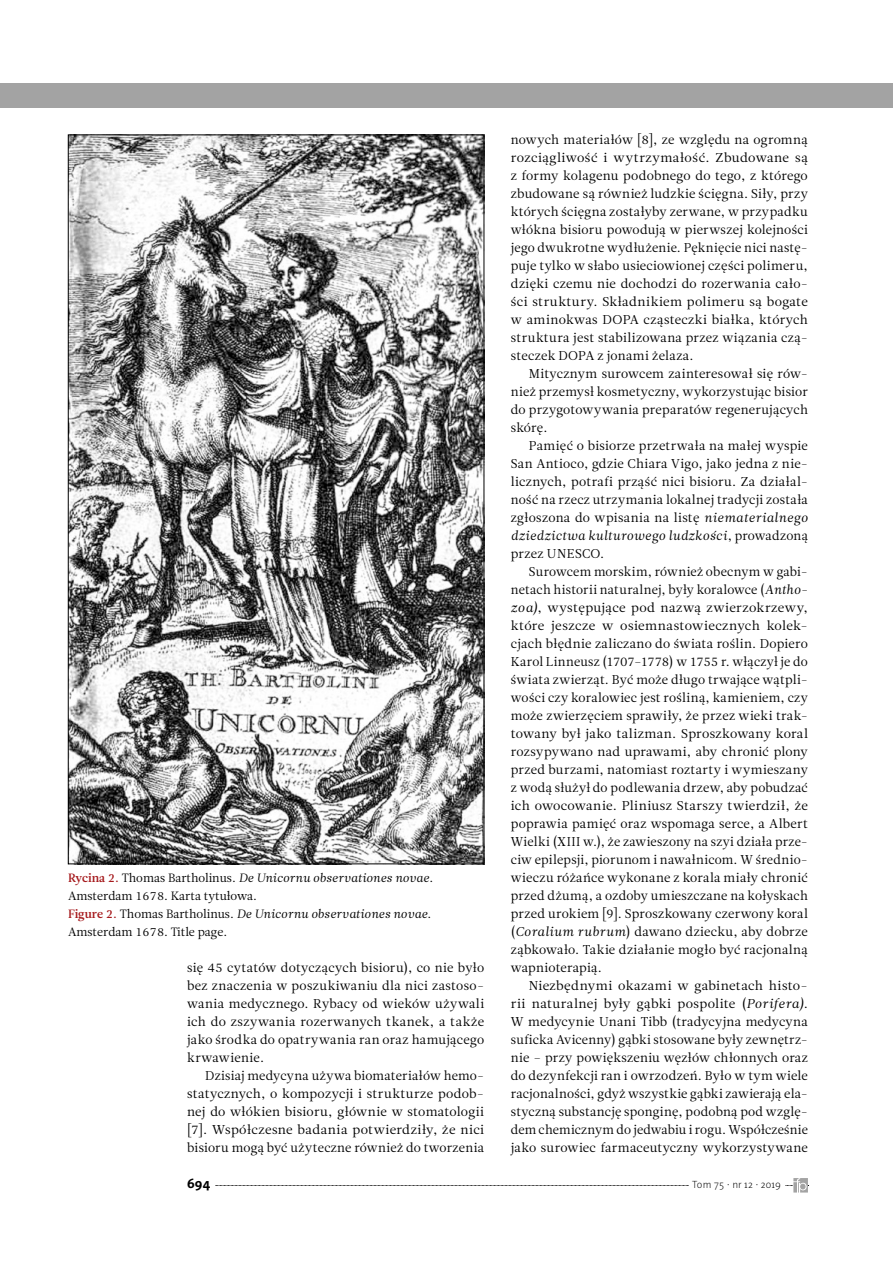
<style>
.page{position:relative;width:893px;height:1263px;background:#fff}
.page>*{position:absolute;margin:0;border:0;box-sizing:border-box;transform-origin:0 0}
.t1{font:700 13.5px "Naomi Sans EFN";color:#000}
.t2{font:12.75px/18px "Leitura News Roman 1";letter-spacing:.02em;color:#000;text-align:justify}
.t3{font:12.75px "Leitura News Italic 1";letter-spacing:.025em;color:#000}
.t4{font:12px "Leitura News Italic 1";color:#000}
.t5{font:12px "Leitura News Roman 1";color:#000}
.t6{font:10.5px "Naomi Sans EFN Thin";letter-spacing:.01em;color:#000}
.s1{font-family:"Leitura News Roman 3";color:#a5191c}
.s2{font-family:"Leitura News Roman 1"}
.s3{font-family:"Leitura News Italic 1"}
</style>
<div class="page">
<div style="left:0;top:83px;width:893px;height:25px;background:#a3a3a3"></div>
<svg style="left:215px;top:1178px;width:594px;height:14px"></svg>
<img style="left:70px;top:137px;width:412px;height:725px">
<p class="t4" style="left:68px;top:871px;width:367px"><span class="s1">Rycina 2.</span> <span class="s2">Thomas Bartholinus.</span> De Unicornu observationes novae<span class="s2">.</span></p>
<p class="t5" style="left:68px;top:889px;width:191px">Amsterdam 1678. Karta tytułowa.</p>
<p class="t4" style="left:68px;top:907px;width:365px"><span class="s1">Figure 2.</span> <span class="s2">Thomas Bartholinus.</span> De Unicornu observationes novae<span class="s2">.</span></p>
<p class="t5" style="left:68px;top:925px;width:161px">Amsterdam 1678. Title page.</p>
<p class="t2" style="left:187px;top:959px;width:299px">się 45 cytatów dotyczących bisioru), co nie było bez znaczenia w poszukiwaniu dla nici zastoso&shy;wania medycznego. Rybacy od wieków używali ich do zszywania rozerwanych tkanek, a także jako środka do opatrywania ran oraz hamującego krwawienie.</p>
<p class="t2" style="left:187px;top:1067px;width:299px;text-indent:18px">Dzisiaj medycyna używa biomateriałów hemo&shy;statycznych, o kompozycji i strukturze podob&shy;nej do włókien bisioru, głównie w stomatologii [7]. Współczesne badania potwierdziły, że nici bisioru mogą być użyteczne również do tworzenia</p>
<p class="t2" style="left:511px;top:131px;width:299px">nowych materiałów [8], ze względu na ogromną rozciągliwość i wytrzymałość. Zbudowane są z formy kolagenu podobnego do tego, z którego zbudowane są również ludzkie ścięgna. Siły, przy których ścięgna zostałyby zerwane, w przypadku włókna bisioru powodują w pierwszej kolejności jego dwukrotne wydłużenie. Pęknięcie nici nastę&shy;puje tylko w słabo usieciowionej części polimeru, dzięki czemu nie dochodzi do rozerwania cało&shy;ści struktury. Składnikiem polimeru są bogate w aminokwas DOPA cząsteczki białka, których struktura jest stabilizowana przez wiązania czą&shy;steczek DOPA z jonami żelaza.</p>
<p class="t2" style="left:511px;top:365px;width:299px;text-indent:18px">Mitycznym surowcem zainteresował się rów&shy;nież przemysł kosmetyczny, wykorzystując bisior do przygotowywania preparatów regenerujących skórę.</p>
<p class="t2" style="left:511px;top:437px;width:299px;text-indent:18px">Pamięć o bisiorze przetrwała na małej wyspie San Antioco, gdzie Chiara Vigo, jako jedna z nie&shy;licznych, potrafi prząść nici bisioru. Za działal&shy;ność na rzecz utrzymania lokalnej tradycji została zgłoszona do wpisania na listę <span class="s3">niematerialnego</span></p>
<p class="t3" style="left:511px;top:528px;width:299px">dziedzictwa kulturowego ludzkości<span class="s2">, prowadzoną</span></p>
<p class="t2" style="left:511px;top:545px;width:95px">przez UNESCO.</p>
<p class="t2" style="left:529px;top:563px;width:281px">Surowcem morskim, również obecnym w gabi-</p>
<p class="t2" style="left:511px;top:581px;width:299px">netach historii naturalnej, były koralowce (<span class="s3">Antho-</span></p>
<p class="t2" style="left:511px;top:599px;width:299px"><span class="s3">zoa)</span>, występujące pod nazwą zwierzokrzewy,</p>
<p class="t2" style="left:511px;top:617px;width:299px">które jeszcze w osiemnastowiecznych kolek-</p>
<p class="t2" style="left:511px;top:635px;width:299px">cjach błędnie zaliczano do świata roślin. Dopiero</p>
<p class="t2" style="left:511px;top:653px;width:299px">Karol Linneusz (1707–1778) w 1755 r. włączył je do</p>
<p class="t2" style="left:511px;top:671px;width:299px">świata zwierząt. Być może długo trwające wątpli-</p>
<p class="t2" style="left:511px;top:689px;width:299px">wości czy koralowiec jest rośliną, kamieniem, czy</p>
<p class="t2" style="left:511px;top:707px;width:299px">może zwierzęciem sprawiły, że przez wieki trak-</p>
<p class="t2" style="left:511px;top:725px;width:299px">towany był jako talizman. Sproszkowany koral</p>
<p class="t2" style="left:511px;top:743px;width:299px">rozsypywano nad uprawami, aby chronić plony</p>
<p class="t2" style="left:511px;top:761px;width:299px">przed burzami, natomiast roztarty i wymieszany</p>
<p class="t2" style="left:511px;top:779px;width:299px">z wodą służył do podlewania drzew, aby pobudzać</p>
<p class="t2" style="left:511px;top:797px;width:299px">ich owocowanie. Pliniusz Starszy twierdził, że</p>
<p class="t2" style="left:511px;top:815px;width:299px">poprawia pamięć oraz wspomaga serce, a Albert</p>
<p class="t2" style="left:511px;top:833px;width:299px">Wielki (XIII w.), że zawieszony na szyi działa prze-</p>
<p class="t2" style="left:511px;top:851px;width:299px">ciw epilepsji, piorunom i nawałnicom. W średnio-</p>
<p class="t2" style="left:511px;top:869px;width:299px">wieczu różańce wykonane z korala miały chronić</p>
<p class="t2" style="left:511px;top:887px;width:299px">przed dżumą, a ozdoby umieszczane na kołyskach</p>
<p class="t2" style="left:511px;top:905px;width:299px">przed urokiem [9]. Sproszkowany czerwony koral</p>
<p class="t2" style="left:511px;top:923px;width:299px">(<span class="s3">Coralium rubrum</span>) dawano dziecku, aby dobrze</p>
<p class="t2" style="left:511px;top:941px;width:299px">ząbkowało. Takie działanie mogło być racjonalną</p>
<p class="t2" style="left:511px;top:959px;width:93px">wapnioterapią.</p>
<p class="t2" style="left:529px;top:977px;width:281px">Niezbędnymi okazami w gabinetach histo-</p>
<p class="t2" style="left:511px;top:995px;width:299px">rii naturalnej były gąbki pospolite (<span class="s3">Porifera)</span>.</p>
<p class="t2" style="left:511px;top:1013px;width:299px">W medycynie Unani Tibb (tradycyjna medycyna</p>
<p class="t2" style="left:511px;top:1031px;width:299px">suficka Avicenny) gąbki stosowane były zewnętrz-</p>
<p class="t2" style="left:511px;top:1049px;width:299px">nie – przy powiększeniu węzłów chłonnych oraz</p>
<p class="t2" style="left:511px;top:1067px;width:299px">do dezynfekcji ran i owrzodzeń. Było w tym wiele</p>
<p class="t2" style="left:511px;top:1085px;width:299px">racjonalności, gdyż wszystkie gąbki zawierają ela-</p>
<p class="t2" style="left:511px;top:1103px;width:299px">styczną substancję sponginę, podobną pod wzglę-</p>
<p class="t2" style="left:511px;top:1121px;width:299px">dem chemicznym do jedwabiu i rogu. Współcześnie</p>
<p class="t2" style="left:511px;top:1139px;width:299px">jako surowiec farmaceutyczny wykorzystywane</p>
<p class="t1" style="left:187px;top:1176px;width:25px">694</p>
<p class="t6" style="left:692px;top:1179px;width:90px">Tom 75 · nr 12 · 2019</p>
</div>
